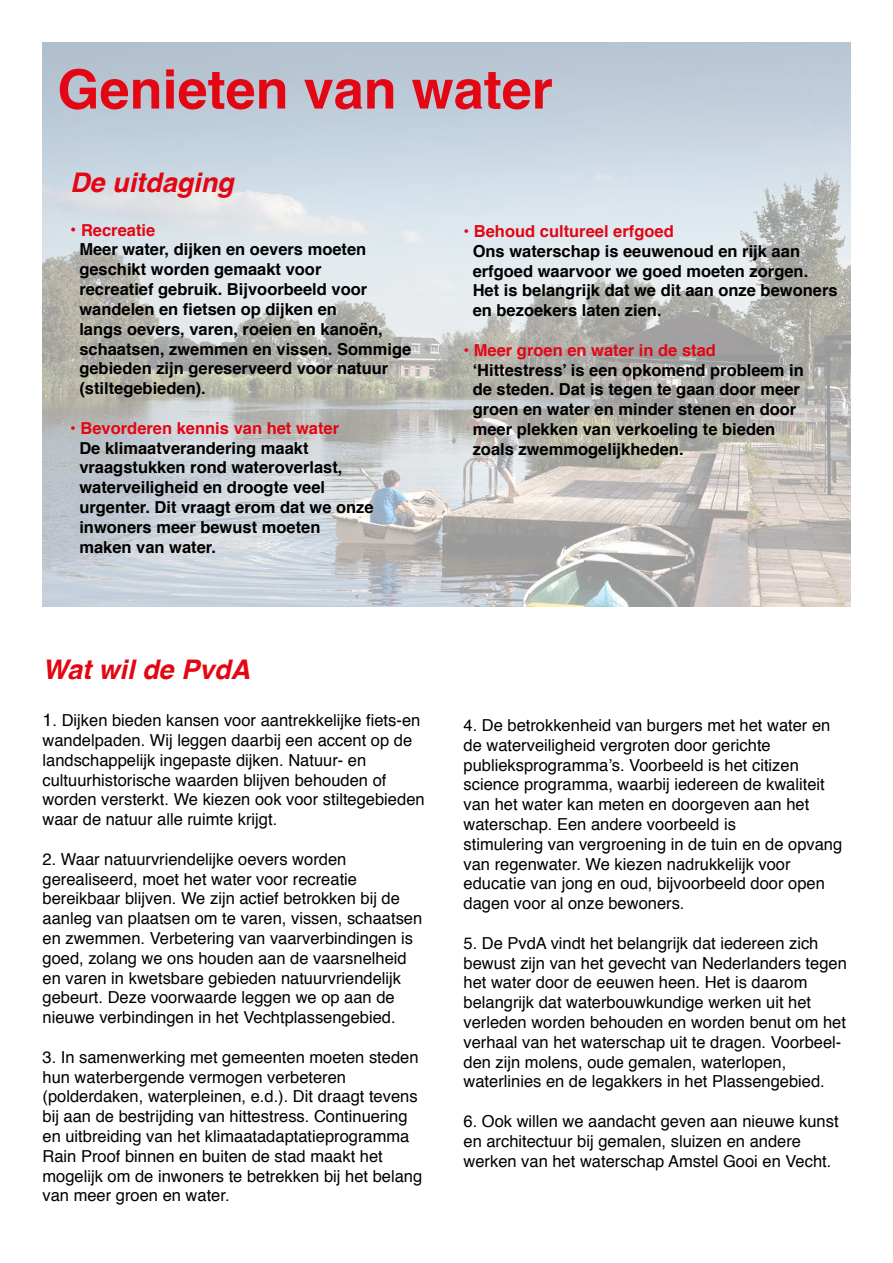
<style>
.page{position:relative;width:893px;height:1263px;background:#fff}
.page>*{position:absolute;margin:0;border:0;box-sizing:border-box;transform-origin:0 0}
.t1{font:700 54px "Helvetica";color:#e30613}
.t2{font:italic 700 27px "Helvetica";color:#e30613}
.t3{font:16.5px/19.8px "Helvetica";color:#000}
.t4{font:700 16.5px/19.8px "Helvetica";color:#000}
.t5{font:700 16.5px "Helvetica";color:#e30613}
.s1{font-size:18px;color:#e30613}
.s2{color:#e30613}
.s3{font-size:18px}
</style>
<div class="page">
<img style="left:43px;top:43px;width:807px;height:563px">
<h1 class="t1" style="left:58px;top:46px;width:497px">Genieten van water</h1>
<h2 class="t2" style="left:70px;top:161px;width:165px">De uitdaging</h2>
<p class="t4" style="left:79px;top:220px;width:333px;text-indent:-9px"><span class="s1">•</span> <span class="s2">Recreatie<br></span>Meer water, dijken en oevers moeten geschikt worden gemaakt voor<br>recreatief gebruik. Bijvoorbeeld voor wandelen en fietsen op dijken en<br>langs oevers, varen, roeien en kanoën, schaatsen, zwemmen en vissen. Sommige gebieden zijn gereserveerd voor natuur (stiltegebieden).</p>
<p class="t5" style="left:70px;top:415px;width:270px">• Bevorderen kennis van het water</p>
<p class="t4" style="left:79px;top:438px;width:296px">De klimaatverandering maakt vraagstukken rond wateroverlast, waterveiligheid en droogte veel urgenter. Dit vraagt erom dat we onze inwoners meer bewust moeten maken van water.</p>
<p class="t5" style="left:463px;top:218px;width:212px">• Behoud cultureel erfgoed</p>
<p class="t4" style="left:473px;top:241px;width:366px">Ons waterschap is eeuwenoud en rijk aan erfgoed waarvoor we goed moeten zorgen.<br>Het is belangrijk dat we dit aan onze bewoners en bezoekers laten zien.</p>
<p class="t5" style="left:463px;top:337px;width:254px">• Meer groen en water in de stad</p>
<p class="t4" style="left:473px;top:360px;width:333px">‘Hittestress’ is een opkomend probleem in de steden. Dat is tegen te gaan door meer groen en water en minder stenen en door meer plekken van verkoeling te bieden zoals zwemmogelijkheden.</p>
<h2 class="t2" style="left:43px;top:648px;width:209px">Wat wil de PvdA</h2>
<p class="t3" style="left:43px;top:711px;width:384px"><span class="s3">1</span>. Dijken bieden kansen voor aantrekkelijke fiets-en wandelpaden. Wij leggen daarbij een accent op de landschappelijk ingepaste dijken. Natuur- en cultuurhistorische waarden blijven behouden of worden versterkt. We kiezen ook voor stiltegebieden waar de natuur alle ruimte krijgt.</p>
<p class="t3" style="left:43px;top:850px;width:381px">2. Waar natuurvriendelijke oevers worden gerealiseerd, moet het water voor recreatie bereikbaar blijven. We zijn actief betrokken bij de aanleg van plaatsen om te varen, vissen, schaatsen en zwemmen. Verbetering van vaarverbindingen is goed, zolang we ons houden aan de vaarsnelheid en varen in kwetsbare gebieden natuurvriendelijk gebeurt. Deze voorwaarde leggen we op aan de nieuwe verbindingen in het Vechtplassengebied.</p>
<p class="t3" style="left:43px;top:1048px;width:381px">3. In samenwerking met gemeenten moeten steden hun waterbergende vermogen verbeteren (polderdaken, waterpleinen, e.d.). Dit draagt tevens bij aan de bestrijding van hittestress. Continuering en uitbreiding van het klimaatadaptatieprogramma Rain Proof binnen en buiten de stad maakt het mogelijk om de inwoners te betrekken bij het belang van meer groen en water.</p>
<p class="t3" style="left:463px;top:716px;width:380px">4. De betrokkenheid van burgers met het water en de waterveiligheid vergroten door gerichte publieksprogramma’s. Voorbeeld is het citizen science programma, waarbij iedereen de kwaliteit van het water kan meten en doorgeven aan het waterschap. Een andere voorbeeld is<br>stimulering van vergroening in de tuin en de opvang van regenwater. We kiezen nadrukkelijk voor educatie van jong en oud, bijvoorbeeld door open dagen voor al onze bewoners.</p>
<p class="t3" style="left:463px;top:933px;width:385px">5. De PvdA vindt het belangrijk dat iedereen zich bewust zijn van het gevecht van Nederlanders tegen het water door de eeuwen heen. Het is daarom belangrijk dat waterbouwkundige werken uit het verleden worden behouden en worden benut om het verhaal van het waterschap uit te dragen. Voorbeel&shy;den zijn molens, oude gemalen, waterlopen, waterlinies en de legakkers in het Plassengebied.</p>
<p class="t3" style="left:463px;top:1112px;width:377px">6. Ook willen we aandacht geven aan nieuwe kunst en architectuur bij gemalen, sluizen en andere werken van het waterschap Amstel Gooi en Vecht.</p>
</div>
